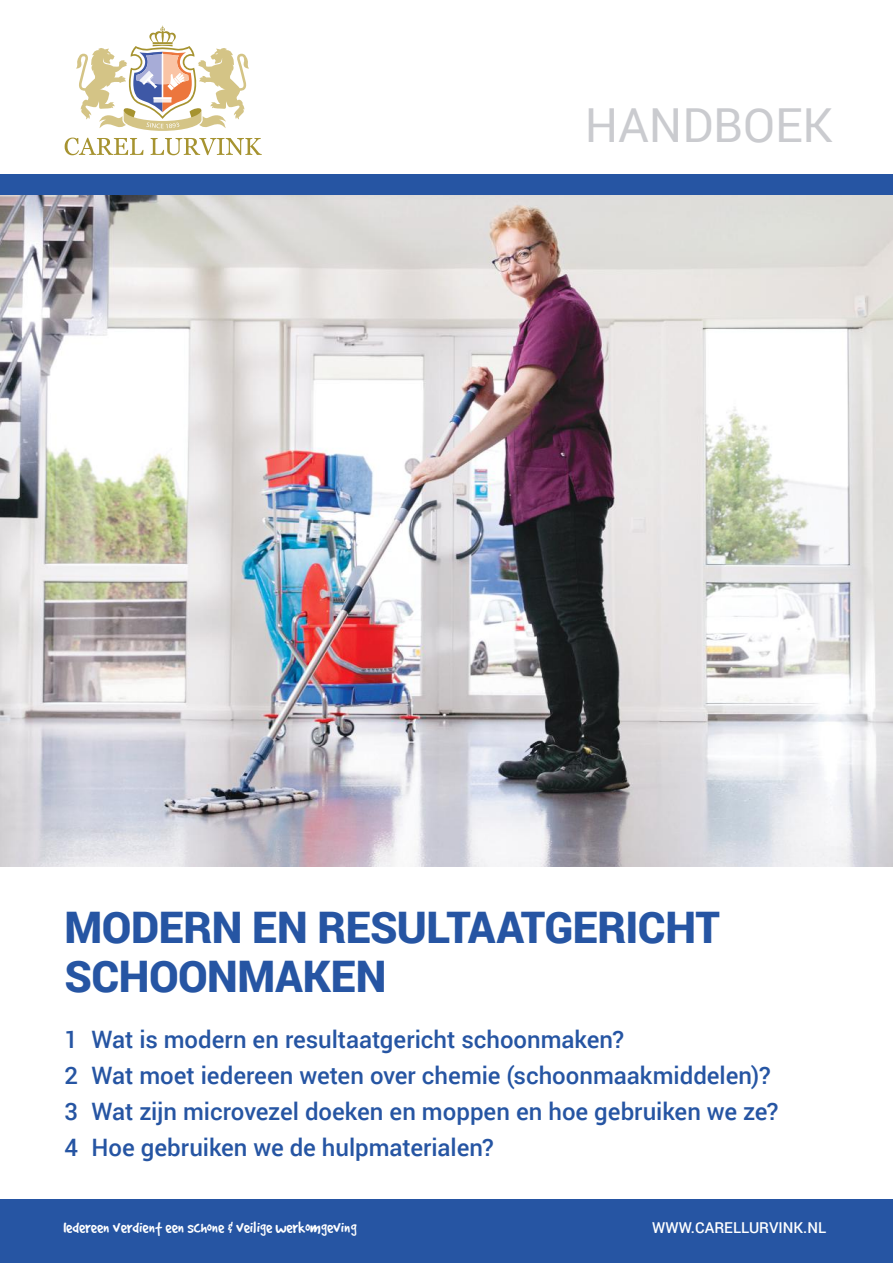
<style>
.page{position:relative;width:893px;height:1263px;background:#fff}
.page>*{position:absolute;margin:0;border:0;box-sizing:border-box;transform-origin:0 0}
.t1{font:46.95px "Roboto";color:#cacbcf}
.t2{font:900 43.5px/49.5px "Roboto";letter-spacing:-.01em;color:#2655a3}
.t3{font:500 24px/36px "Roboto";color:#2655a3}
.t4{font:18px "Good Dog Plain";color:#fff}
.t5{font:500 15px "Roboto";color:#fff}
</style>
<div class="page">
<img style="left:0;top:195px;width:893px;height:672px">
<svg style="left:65px;top:138px;width:78px;height:17px"></svg>
<svg style="left:151px;top:138px;width:111px;height:17px"></svg>
<svg style="left:76px;top:26px;width:173px;height:105px"></svg>
<div style="left:0;top:174px;width:893px;height:21px;background:#2655a3"></div>
<div style="left:0;top:1199px;width:893px;height:64px;background:#2655a3"></div>
<h1 class="t1" style="left:585px;top:92px;width:249px">HANDBOEK</h1>
<h2 class="t2" style="left:65px;top:901px;width:657px">MODERN EN RESULTAATGERICHT<br>SCHOONMAKEN</h2>
<p class="t3" style="left:65px;top:1020px;width:715px">1 Wat is modern en resultaatgericht schoonmaken?<br>2 Wat moet iedereen weten over chemie (schoonmaakmiddelen)?<br>3 Wat zijn microvezel doeken en moppen en hoe gebruiken we ze?<br>4 Hoe gebruiken we de hulpmaterialen?</p>
<p class="t4" style="left:63px;top:1219px;width:295px">Iedereen verdient een schone &amp; veilige werkomgeving</p>
<p class="t5" style="left:652px;top:1217px;width:175px">WWW.CARELLURVINK.NL</p>
</div>
